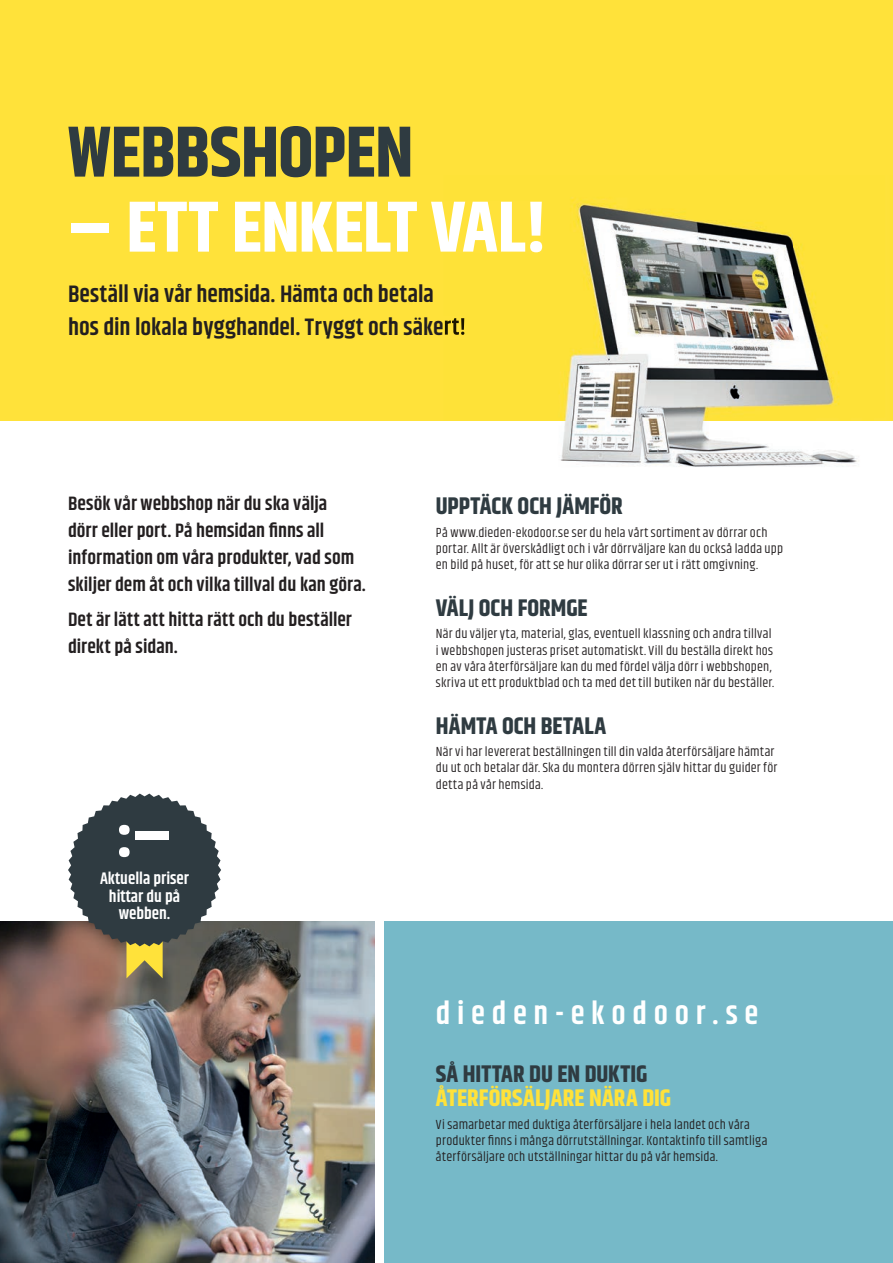
<style>
.page{position:relative;width:893px;height:1263px;background:#fff}
.page>*{position:absolute;margin:0;border:0;box-sizing:border-box;transform-origin:0 0}
.t1{font:700 72px "Khand";letter-spacing:-.01em;color:#fff}
.t2{font:700 72px "Khand";letter-spacing:-.01em;color:#2f3b41}
.t3{font:700 63.45px "Khand";color:#fff}
.t4{font:600 31.95px "Khand";letter-spacing:.21em;color:#fff}
.t5{font:600 24px/33px "Khand";letter-spacing:.005em;color:#231f20}
.t6{font:700 24px "Khand";color:#2f3b41}
.t7{font:700 24px "Khand";letter-spacing:.01em;color:#ffe23a}
.t8{font:600 19.5px/27px "Khand";color:#231f20}
.t9{font:600 16.8px/17.2px "Khand";color:#fff;text-align:center}
.t10{font:13.5px/16.2px "Khand";letter-spacing:.02em;color:#231f20}
</style>
<div class="page">
<div style="left:0;top:0;width:893px;height:421px;background:#ffe23a"></div>
<div style="left:385px;top:921px;width:508px;height:342px;background:#76b9c8"></div>
<img style="left:0;top:921px;width:374px;height:342px">
<img style="left:454px;top:197px;width:405px;height:270px">
<img style="left:444px;top:202px;width:98px;height:50px">
<img style="left:444px;top:317px;width:20px;height:21px">
<svg style="left:68px;top:793px;width:153px;height:185px;background:#5f615e"></svg>
<h1 class="t2" style="left:68px;top:101px;width:347px">WEBBSHOPEN</h1>
<h1 class="t1" style="left:68px;top:176px;width:481px">– ETT ENKELT VAL!</h1>
<h3 class="t5" style="left:68px;top:278px;width:400px">Beställ via vår hemsida. Hämta och betala hos din lokala bygghandel. Tryggt och säkert!</h3>
<h3 class="t8" style="left:68px;top:491px;width:299px">Besök vår webbshop när du ska välja<br>dörr eller port. På hemsidan finns all information om våra produkter, vad som skiljer dem åt och vilka tillval du kan göra.</h3>
<h3 class="t8" style="left:68px;top:607px;width:285px">Det är lätt att hitta rätt och du beställer direkt på sidan.</h3>
<h2 class="t3" style="left:117px;top:790px;width:57px">:–</h2>
<p class="t9" style="left:100px;top:871px;width:91px">Aktuella priser hittar du på webben.</p>
<h3 class="t6" style="left:436px;top:489px;width:188px">UPPTÄCK OCH JÄMFÖR</h3>
<p class="t10" style="left:436px;top:525px;width:349px">På www.dieden-ekodoor.se ser du hela vårt sortiment av dörrar och portar. Allt är överskådligt och i vår dörrväljare kan du också ladda upp en bild på huset, för att se hur olika dörrar ser ut i rätt omgivning.</p>
<h3 class="t6" style="left:436px;top:591px;width:153px">VÄLJ OCH FORMGE</h3>
<p class="t10" style="left:436px;top:627px;width:340px">När du väljer yta, material, glas, eventuell klassning och andra tillval i webbshopen justeras priset automatiskt. Vill du beställa direkt hos en av våra återförsäljare kan du med fördel välja dörr i webbshopen, skriva ut ett produktblad och ta med det till butiken när du beställer.</p>
<h3 class="t6" style="left:436px;top:708px;width:172px">HÄMTA OCH BETALA</h3>
<p class="t10" style="left:436px;top:744px;width:343px">När vi har levererat beställningen till din valda återförsäljare hämtar du ut och betalar där. Ska du montera dörren själv hittar du guider för detta på vår hemsida.</p>
<h3 class="t4" style="left:436px;top:992px;width:324px">dieden-ekodoor.se</h3>
<h3 class="t6" style="left:436px;top:1057px;width:213px">SÅ HITTAR DU EN DUKTIG</h3>
<h3 class="t7" style="left:436px;top:1081px;width:237px">ÅTERFÖRSÄLJARE NÄRA DIG</h3>
<p class="t10" style="left:436px;top:1117px;width:333px">Vi samarbetar med duktiga återförsäljare i hela landet och våra produkter finns i många dörrutställningar. Kontaktinfo till samtliga återförsäljare och utställningar hittar du på vår hemsida.</p>
</div>
